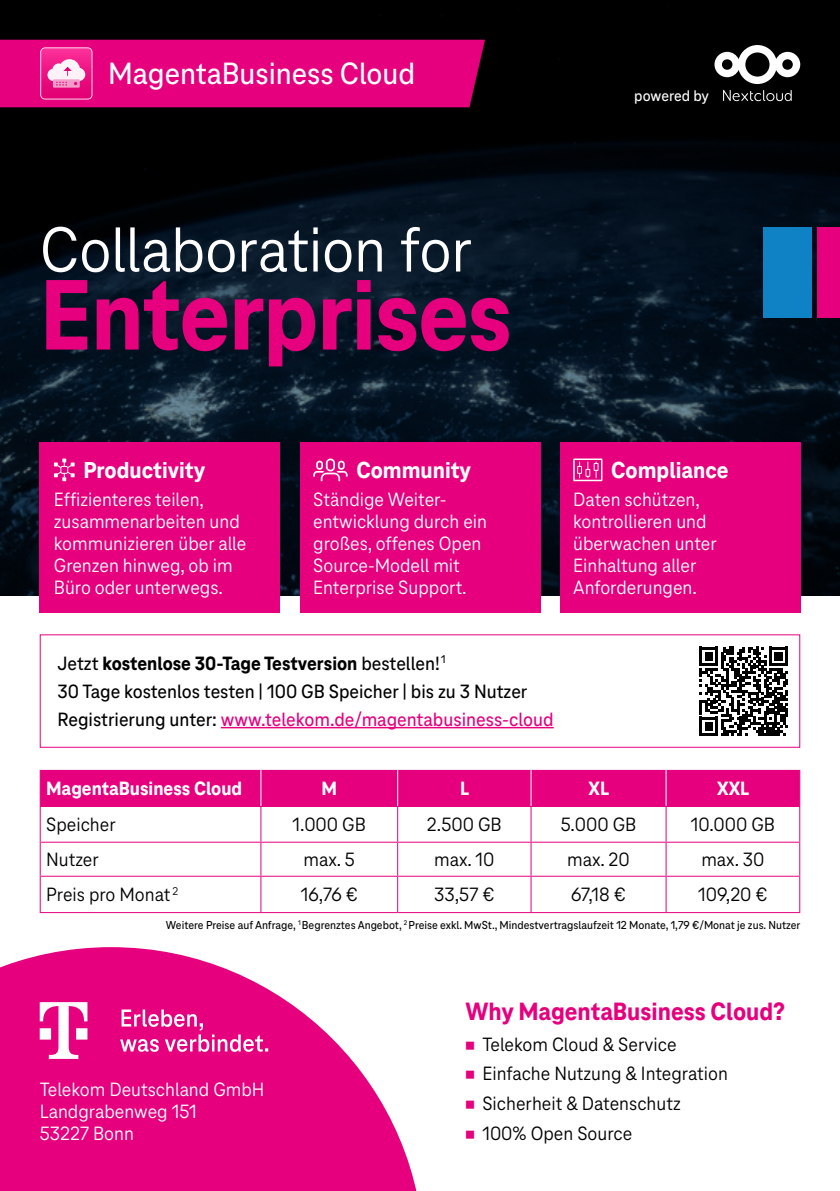
<style>
.page{position:relative;width:840px;height:1191px;background:#fff}
.page>*{position:absolute;margin:0;border:0;box-sizing:border-box;transform-origin:0 0}
.t1{font:800 104px "Tele Neo";letter-spacing:-.01em;color:#e6007d}
.t2{font:66px "Tele Neo";letter-spacing:-.01em;color:#fff}
.t3{font:500 32px "Tele Neo";color:#fff}
.t4{font:800 26px "Tele Neo";color:#e6007d}
.t5{font:800 24px "Tele Neo";color:#fff}
.t6{font:20px/22px "Tele Neo";color:#fff}
.t7{font:20px/29.6px "Tele Neo";color:#000}
.t8{font:500 20px/28px "Tele Neo";color:#000}
.t9{font:800 20px "Tele Neo";color:#fff}
.t10{font:500 16px "Tele Neo";letter-spacing:-.005em;color:#fff}
.t11{font:500 12px "Tele Neo";color:#000}
.s1{font-weight:800}
.s2{color:#e6007d}
</style>
<div class="page">
<img style="left:0;top:0;width:839px;height:595px">
<svg style="left:0;top:947px;width:417px;height:244px;fill:#e6007d"></svg>
<svg style="left:40px;top:1002px;width:47px;height:56px"></svg>
<svg style="left:120px;top:1009px;width:148px;height:42px"></svg>
<svg style="left:0;top:40px;width:484px;height:67px"></svg>
<div style="left:762px;top:227px;width:48px;height:91px;background:#0e82c5"></div>
<div style="left:816px;top:227px;width:23px;height:91px;background:#e6007d"></div>
<div style="left:41px;top:770px;width:757px;height:36px;background:#e6007d"></div>
<hr style="left:260px;top:770px;width:1px;height:36px;background:#fff">
<hr style="left:397px;top:770px;width:1px;height:36px;background:#fff">
<hr style="left:530px;top:770px;width:1px;height:36px;background:#fff">
<hr style="left:665px;top:770px;width:1px;height:36px;background:#fff">
<hr style="left:40px;top:770px;width:1px;height:36px;background:#e6007d">
<hr style="left:798px;top:770px;width:1px;height:36px;background:#e6007d">
<hr style="left:40px;top:807px;width:1px;height:34px;background:#e6007d">
<hr style="left:40px;top:806px;width:221px;height:1px;background:#e6007d">
<hr style="left:260px;top:807px;width:1px;height:34px;background:#e6007d">
<hr style="left:261px;top:806px;width:136px;height:1px;background:#e6007d">
<hr style="left:397px;top:806px;width:133px;height:1px;background:#e6007d">
<hr style="left:530px;top:806px;width:135px;height:1px;background:#e6007d">
<hr style="left:397px;top:807px;width:1px;height:34px;background:#e6007d">
<hr style="left:530px;top:807px;width:1px;height:34px;background:#e6007d">
<hr style="left:665px;top:807px;width:1px;height:34px;background:#e6007d">
<hr style="left:665px;top:806px;width:134px;height:1px;background:#e6007d">
<hr style="left:798px;top:807px;width:1px;height:34px;background:#e6007d">
<hr style="left:40px;top:842px;width:1px;height:33px;background:#e6007d">
<hr style="left:40px;top:841px;width:221px;height:1px;background:#e6007d">
<hr style="left:260px;top:842px;width:1px;height:33px;background:#e6007d">
<hr style="left:261px;top:841px;width:136px;height:1px;background:#e6007d">
<hr style="left:397px;top:841px;width:133px;height:1px;background:#e6007d">
<hr style="left:530px;top:841px;width:135px;height:1px;background:#e6007d">
<hr style="left:397px;top:842px;width:1px;height:33px;background:#e6007d">
<hr style="left:530px;top:842px;width:1px;height:33px;background:#e6007d">
<hr style="left:665px;top:842px;width:1px;height:33px;background:#e6007d">
<hr style="left:665px;top:841px;width:134px;height:1px;background:#e6007d">
<hr style="left:798px;top:842px;width:1px;height:33px;background:#e6007d">
<hr style="left:40px;top:876px;width:1px;height:36px;background:#e6007d">
<hr style="left:40px;top:875px;width:221px;height:1px;background:#e6007d">
<hr style="left:40px;top:912px;width:221px;height:1px;background:#e6007d">
<hr style="left:260px;top:876px;width:1px;height:36px;background:#e6007d">
<hr style="left:261px;top:875px;width:136px;height:1px;background:#e6007d">
<hr style="left:397px;top:875px;width:133px;height:1px;background:#e6007d">
<hr style="left:530px;top:875px;width:135px;height:1px;background:#e6007d">
<hr style="left:397px;top:876px;width:1px;height:36px;background:#e6007d">
<hr style="left:530px;top:876px;width:1px;height:36px;background:#e6007d">
<hr style="left:261px;top:912px;width:136px;height:1px;background:#e6007d">
<hr style="left:397px;top:912px;width:133px;height:1px;background:#e6007d">
<hr style="left:530px;top:912px;width:135px;height:1px;background:#e6007d">
<hr style="left:665px;top:876px;width:1px;height:36px;background:#e6007d">
<hr style="left:665px;top:875px;width:134px;height:1px;background:#e6007d">
<hr style="left:798px;top:876px;width:1px;height:36px;background:#e6007d">
<hr style="left:665px;top:912px;width:134px;height:1px;background:#e6007d">
<hr style="left:221px;top:727px;width:332px;height:1px;background:#e6007d">
<div style="left:40px;top:443px;width:240px;height:170px;background:#e6007d"></div>
<div style="left:300px;top:443px;width:240px;height:170px;background:#e6007d"></div>
<div style="left:559px;top:443px;width:240px;height:170px;background:#e6007d"></div>
<svg style="left:54px;top:458px;width:21px;height:23px"></svg>
<svg style="left:313px;top:458px;width:34px;height:23px"></svg>
<svg style="left:573px;top:458px;width:29px;height:23px"></svg>
<svg style="left:714px;top:45px;width:85px;height:39px"></svg>
<svg style="left:722px;top:90px;width:69px;height:11px"></svg>
<svg style="left:699px;top:647px;width:88px;height:88px"></svg>
<h3 class="t3" style="left:108px;top:56px;width:308px">MagentaBusiness Cloud</h3>
<p class="t10" style="left:634px;top:87px;width:76px">powered by</p>
<h2 class="t2" style="left:40px;top:213px;width:433px">Collaboration for</h2>
<h1 class="t1" style="left:40px;top:257px;width:473px">Enterprises</h1>
<p class="t5" style="left:83px;top:457px;width:123px">Productivity</p>
<p class="t6" style="left:54px;top:488px;width:194px">Effizienteres teilen, zusammenarbeiten und kommunizieren über alle<br>Grenzen hinweg, ob im<br>Büro oder unterwegs.</p>
<p class="t5" style="left:356px;top:457px;width:116px">Community</p>
<p class="t6" style="left:313px;top:488px;width:175px">Ständige Weiter&shy;entwicklung durch ein großes, offenes Open<br>Source-Modell mit<br>Enterprise Support.</p>
<p class="t5" style="left:611px;top:457px;width:119px">Compliance</p>
<p class="t6" style="left:573px;top:488px;width:145px">Daten schützen, kontrollieren und überwachen unter<br>Einhaltung aller<br>Anforderungen.</p>
<p class="t8" style="left:58px;top:649px;width:497px">Jetzt <span class="s1">kostenlose 30-Tage Testversion</span> bestellen! <sup>1<br></sup>30 Tage kostenlos testen | 100 GB Speicher | bis zu 3 Nutzer<br>Registrierung unter: <span class="s2">www.telekom.de/magentabusiness-cloud</span></p>
<p class="t9" style="left:46px;top:777px;width:197px">MagentaBusiness Cloud</p>
<p class="t9" style="left:321px;top:777px;width:17px">M</p>
<p class="t9" style="left:460px;top:777px;width:11px">L</p>
<p class="t9" style="left:588px;top:777px;width:22px">XL</p>
<p class="t9" style="left:716px;top:777px;width:34px">XXL</p>
<p class="t7" style="left:46px;top:810px;width:71px">Speicher</p>
<p class="t7" style="left:292px;top:810px;width:75px">1.000 GB</p>
<p class="t7" style="left:426px;top:810px;width:76px">2.500 GB</p>
<p class="t7" style="left:560px;top:810px;width:77px">5.000 GB</p>
<p class="t7" style="left:690px;top:810px;width:86px">10.000 GB</p>
<p class="t7" style="left:46px;top:845px;width:54px">Nutzer</p>
<p class="t7" style="left:303px;top:845px;width:53px">max. 5</p>
<p class="t7" style="left:434px;top:845px;width:62px">max. 10</p>
<p class="t7" style="left:567px;top:845px;width:64px">max. 20</p>
<p class="t7" style="left:701px;top:845px;width:65px">max. 30</p>
<p class="t7" style="left:46px;top:880px;width:133px">Preis pro Monat <sup>2</sup></p>
<p class="t7" style="left:300px;top:880px;width:58px">16,76 €</p>
<p class="t7" style="left:434px;top:880px;width:62px">33,57 €</p>
<p class="t7" style="left:570px;top:880px;width:56px">67,18 €</p>
<p class="t7" style="left:697px;top:880px;width:71px">109,20 €</p>
<p class="t11" style="left:166px;top:918px;width:635px">Weitere Preise auf Anfrage, <sup>1</sup> Begrenztes Angebot, <sup>2</sup> Preise exkl. MwSt., Mindestvertragslaufzeit 12 Monate, 1,79 €/Monat je zus. Nutzer</p>
<p class="t6" style="left:40px;top:1078px;width:226px">Telekom Deutschland GmbH<br>Landgrabenweg 151<br>53227 Bonn</p>
<h3 class="t4" style="left:465px;top:996px;width:321px">Why MagentaBusiness Cloud?</h3>
<p class="t7" style="left:482px;top:1029px;width:247px">Telekom Cloud &amp; Service<br>Einfache Nutzung &amp; Integration<br>Sicherheit &amp; Datenschutz<br>100% Open Source</p>
</div>
